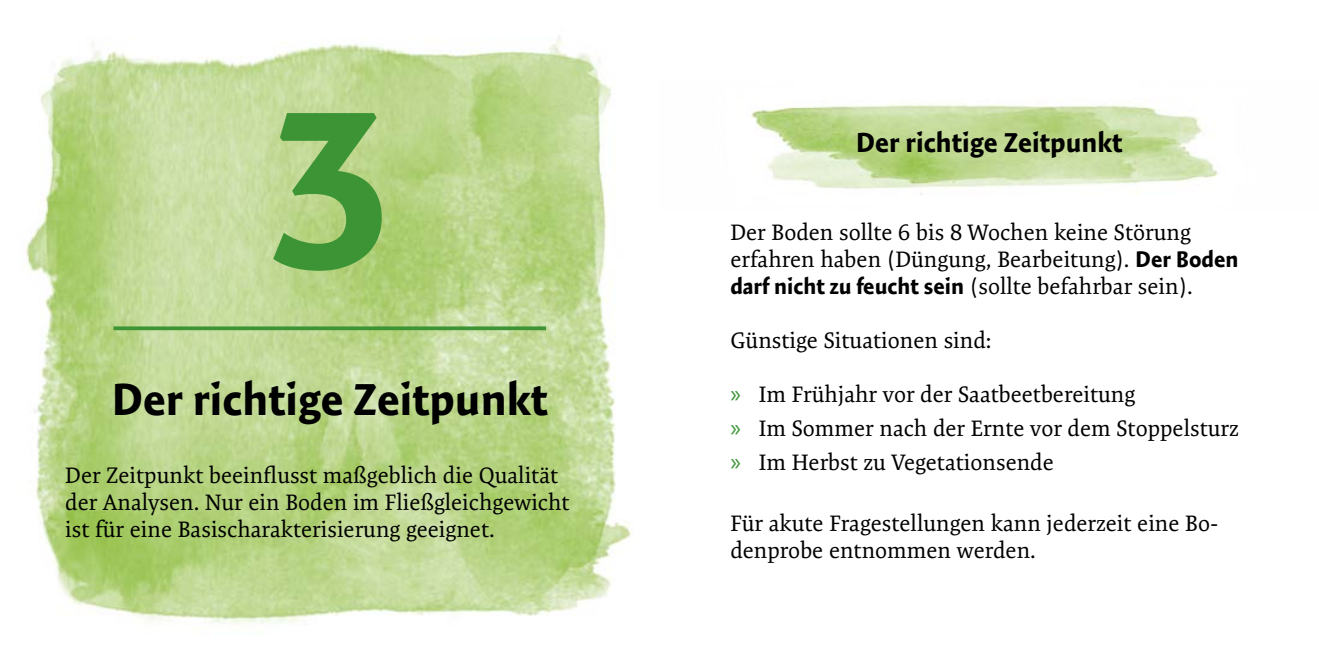
<style>
.page{position:relative;width:1319px;height:660px;background:#fff}
.page>*{position:absolute;margin:0;border:0;box-sizing:border-box;transform-origin:0 0}
.t1{font:700 225px "Expo Sans Pro";color:#3c9435}
.t2{font:700 45px "Expo Sans Pro";color:#000}
.t3{font:700 27.5px "Expo Sans Pro";color:#000}
.t4{font:22.5px/27px "Expo Serif Pro";color:#000}
.s1{font-family:"Expo Sans Pro";font-weight:700}
.s2{font-family:"Myriad Pro";font-size:25px;color:#3c9435}
</style>
<div class="page">
<img style="left:26px;top:37px;width:606px;height:587px">
<svg style="left:113px;top:326px;width:433px;height:4px;background:#4b9b3f"></svg>
<img style="left:751px;top:104px;width:467px;height:91px">
<h1 class="t1" style="left:267px;top:49px;width:128px">3</h1>
<h2 class="t2" style="left:112px;top:371px;width:437px">Der richtige Zeitpunkt</h2>
<p class="t4" style="left:65px;top:461px;width:506px">Der Zeitpunkt beeinflusst maßgeblich die Qualität der Analysen. Nur ein Boden im Fließgleichgewicht ist für eine Basischarakterisierung geeignet.</p>
<p class="t3" style="left:855px;top:126px;width:268px">Der richtige Zeitpunkt</p>
<p class="t4" style="left:730px;top:218px;width:509px">Der Boden sollte 6 bis 8 Wochen keine Störung erfahren haben (Düngung, Bearbeitung). <span class="s1">Der Boden darf nicht zu feucht sein</span> (sollte befahrbar sein).</p>
<p class="t4" style="left:730px;top:326px;width:262px">Günstige Situationen sind:</p>
<p class="t4" style="left:730px;top:376px;width:510px;line-height:34px"><span class="s2">»</span> Im Frühjahr vor der Saatbeetbereitung<br><span class="s2">»</span> Im Sommer nach der Ernte vor dem Stoppelsturz <span class="s2">»</span> Im Herbst zu Vegetationsende</p>
<p class="t4" style="left:730px;top:509px;width:489px">Für akute Fragestellungen kann jederzeit eine Bo&shy;denprobe entnommen werden.</p>
</div>
